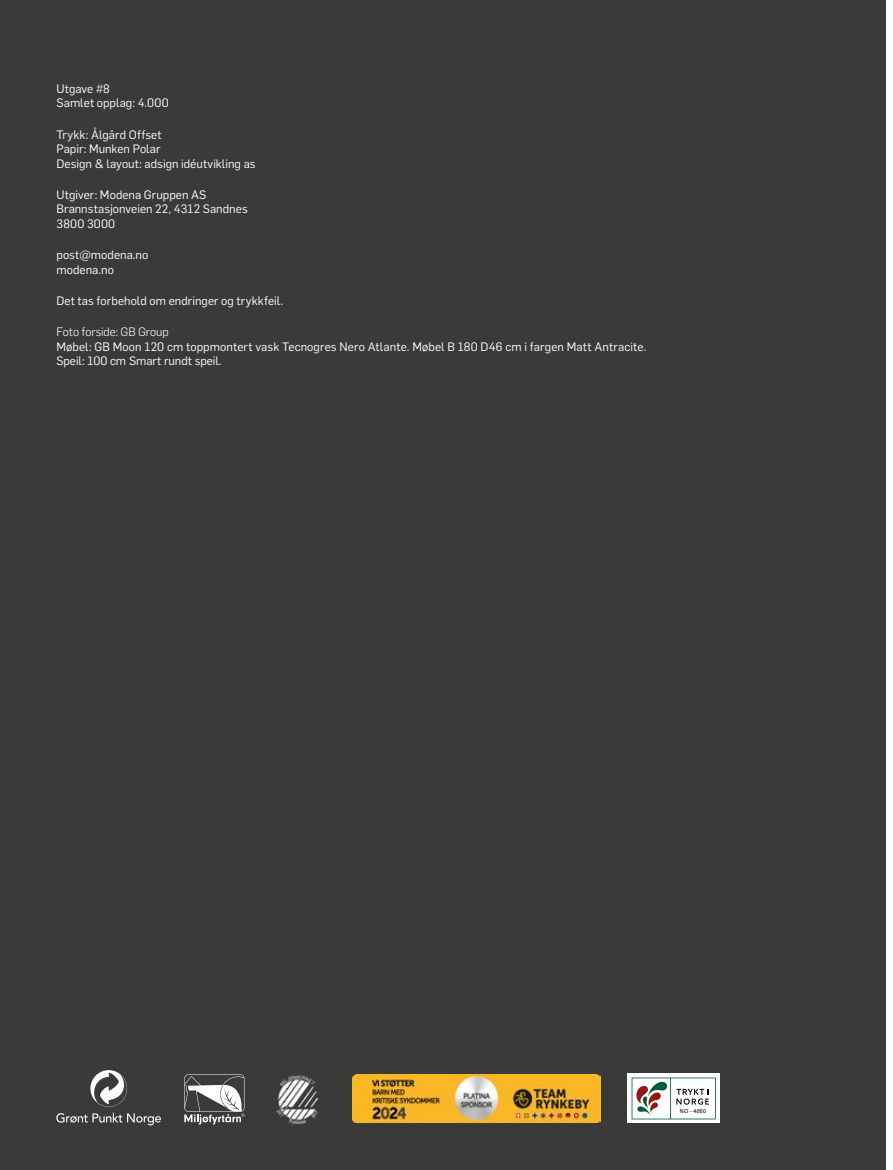
<style>
.page{position:relative;width:893px;height:1170px;background:#fff}
.page>*{position:absolute;margin:0;border:0;box-sizing:border-box;transform-origin:0 0}
.t1{font:12px/14.4px "Flama";letter-spacing:.005em;color:#fff}
.t2{font:300 12px "Flama";letter-spacing:-.005em;color:#fff}
.t3{font:5.4px "Arial";letter-spacing:.02em;color:#000}
</style>
<div class="page">
<div style="left:0;top:0;width:885px;height:1169px;background:#3a3a38"></div>
<img style="left:276px;top:1075px;width:42px;height:50px">
<svg style="left:56px;top:1112px;width:105px;height:13px"></svg>
<svg style="left:90px;top:1070px;width:37px;height:36px"></svg>
<svg style="left:184px;top:1074px;width:61px;height:50px"></svg>
<div style="left:628px;top:1073px;width:92px;height:49px;background:#fff"></div>
<div style="left:628px;top:1074px;width:91px;height:48px;background:linear-gradient(to right,#fff,#fff)"></div>
<svg style="left:632px;top:1077px;width:84px;height:42px"></svg>
<img style="left:352px;top:1074px;width:249px;height:48px">
<p class="t1" style="left:56px;top:81px;width:114px">Utgave #8<br>Samlet opplag: 4.000</p>
<p class="t1" style="left:56px;top:126px;width:201px">Trykk: Ålgård Offset<br>Papir: Munken Polar<br>Design &amp; layout: adsign idéutvikling as</p>
<p class="t1" style="left:56px;top:187px;width:193px">Utgiver: Modena Gruppen AS<br>Brannstasjonveien 22, 4312 Sandnes<br>3800 3000</p>
<p class="t1" style="left:56px;top:247px;width:93px">post@modena.no modena.no</p>
<p class="t1" style="left:56px;top:293px;width:228px">Det tas forbehold om endringer og trykkfeil.</p>
<p class="t2" style="left:56px;top:324px;width:114px">Foto forside: GB Group</p>
<p class="t1" style="left:56px;top:338px;width:591px">Møbel: GB Moon 120 cm toppmontert vask Tecnogres Nero Atlante. Møbel B 180 D46 cm i fargen Matt Antracite.<br>Speil: 100 cm Smart rundt speil.</p>
<p class="t3" style="left:680px;top:1106px;width:28px">NO - 4660</p>
</div>
